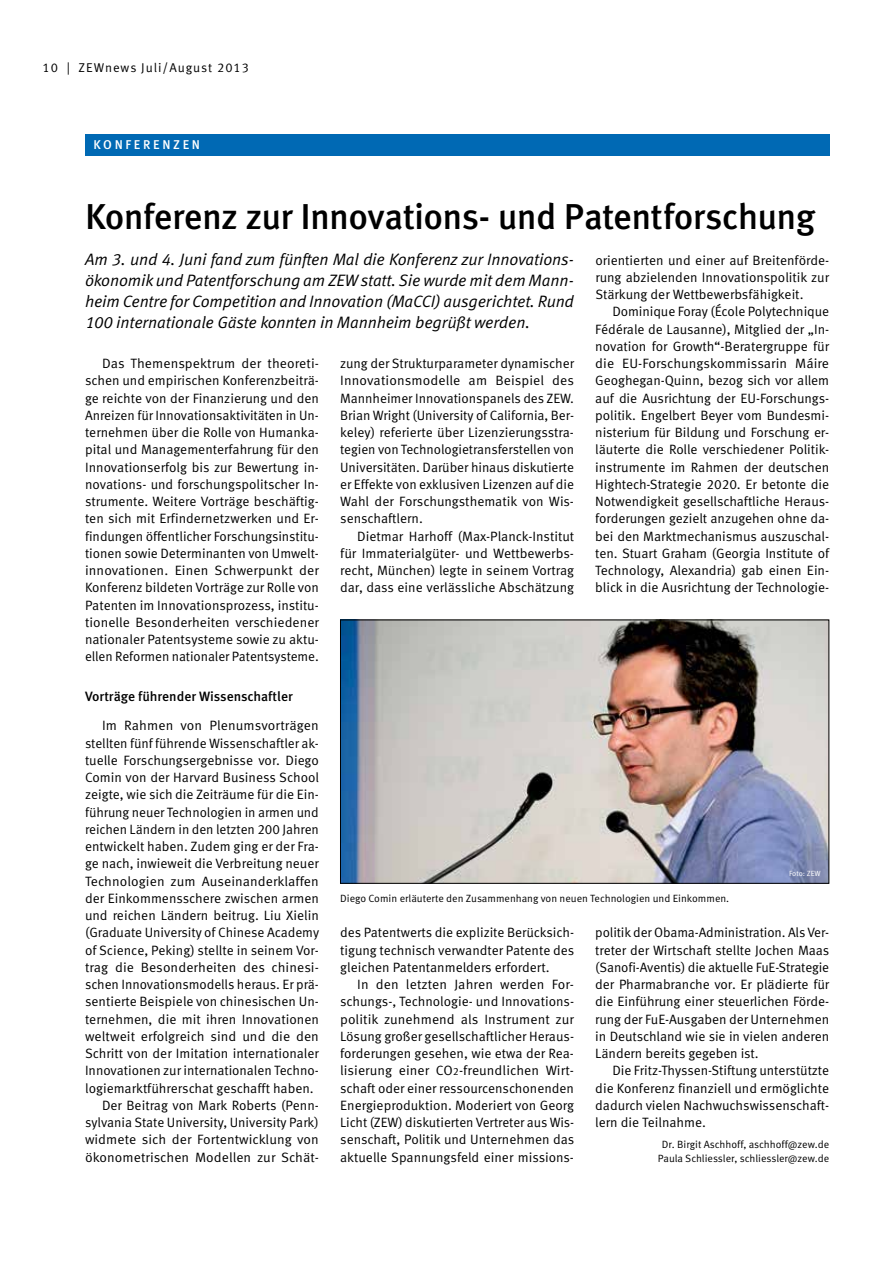
<style>
.page{position:relative;width:893px;height:1263px;background:#fff}
.page>*{position:absolute;margin:0;border:0;box-sizing:border-box;transform-origin:0 0}
.t1{font:500 36px "Meta Pro";letter-spacing:-.02em;color:#000}
.t2{font:italic 16.5px/21px "Meta Pro";letter-spacing:-.01em;color:#000;text-align:justify}
.t3{font:13.5px/17.2px "Meta Pro";color:#000;text-align:justify}
.t4{font:500 13.5px "Meta Pro";color:#000}
.t5{font:12.75px "Meta Pro";letter-spacing:.075em;color:#000}
.t6{font:500 12.75px "Meta Pro";color:#fff}
.t7{font:10.5px/13.5px "Meta Pro";color:#000;text-align:center}
.t8{font:7.5px "Meta Pro";color:#fff}
.s1{font-size:10.5px}
</style>
<div class="page">
<div style="left:85px;top:134px;width:744px;height:21px;background:#0069b4"></div>
<img style="left:342px;top:622px;width:485px;height:260px">
<div style="left:340px;top:620px;width:489px;height:264px;border:1px solid #000"></div>
<p class="t5" style="left:43px;top:60px;width:208px">10 | ZEWnews Juli/August 2013</p>
<p class="t6" style="left:94px;top:137px;width:32px">Konferenzen</p>
<h1 class="t1" style="left:85px;top:194px;width:732px">Konferenz zur Innovations- und Patentforschung</h1>
<p class="t2" style="left:85px;top:249px;width:490px">Am 3. und 4. Juni fand zum fünften Mal die Konferenz zur Innovations&shy;ökonomik und Patentforschung am ZEW statt. Sie wurde mit dem Mann&shy;heim Centre for Competition and Innovation (MaCCI) ausgerichtet. Rund 100 internationale Gäste konnten in Mannheim begrüßt werden.</p>
<p class="t3" style="left:85px;top:355px;width:235px;text-indent:17px">Das Themenspektrum der theoreti&shy;schen und empirischen Konferenzbeiträ&shy;ge reichte von der Finanzierung und den Anreizen für Innovationsaktivitäten in Un&shy;ternehmen über die Rolle von Humanka&shy;pital und Managementerfahrung für den Innovationserfolg bis zur Bewertung in&shy;novations- und forschungspolitscher In&shy;strumente. Weitere Vorträge beschäftig&shy;ten sich mit Erfindernetzwerken und Er&shy;findungen öffentlicher Forschungsinstitu&shy;tionen sowie Determinanten von Umwelt&shy;innovationen. Einen Schwerpunkt der Konferenz bildeten Vorträge zur Rolle von Patenten im Innovationsprozess, institu&shy;tionelle Besonderheiten verschiedener nationaler Patentsysteme sowie zu aktu&shy;ellen Reformen nationaler Patentsysteme.</p>
<p class="t4" style="left:85px;top:687px;width:209px">Vorträge führender Wissenschaftler</p>
<p class="t3" style="left:102px;top:717px;width:218px">Im Rahmen von Plenumsvorträgen</p>
<p class="t3" style="left:85px;top:735px;width:235px">stellten fünf führende Wissenschaftler ak-</p>
<p class="t3" style="left:85px;top:752px;width:235px">tuelle Forschungsergebnisse vor. Diego</p>
<p class="t3" style="left:85px;top:769px;width:235px">Comin von der Harvard Business School</p>
<p class="t3" style="left:85px;top:786px;width:235px">zeigte, wie sich die Zeiträume für die Ein-</p>
<p class="t3" style="left:85px;top:804px;width:235px">führung neuer Technologien in armen und</p>
<p class="t3" style="left:85px;top:821px;width:235px">reichen Ländern in den letzten 200 Jahren</p>
<p class="t3" style="left:85px;top:838px;width:235px">entwickelt haben. Zudem ging er der Fra-</p>
<p class="t3" style="left:85px;top:855px;width:235px">ge nach, inwieweit die Verbreitung neuer</p>
<p class="t3" style="left:85px;top:873px;width:235px">Technologien zum Auseinanderklaffen</p>
<p class="t3" style="left:85px;top:890px;width:235px">der Einkommensschere zwischen armen</p>
<p class="t3" style="left:85px;top:907px;width:235px">und reichen Ländern beitrug. Liu Xielin</p>
<p class="t3" style="left:85px;top:924px;width:236px">(Graduate University of Chinese Academy</p>
<p class="t3" style="left:85px;top:942px;width:235px">of Science, Peking) stellte in seinem Vor-</p>
<p class="t3" style="left:85px;top:959px;width:235px">trag die Besonderheiten des chinesi-</p>
<p class="t3" style="left:85px;top:976px;width:235px">schen Innovationsmodells heraus. Er prä-</p>
<p class="t3" style="left:85px;top:993px;width:235px">sentierte Beispiele von chinesischen Un-</p>
<p class="t3" style="left:85px;top:1011px;width:235px">ternehmen, die mit ihren Innovationen</p>
<p class="t3" style="left:85px;top:1028px;width:235px">weltweit erfolgreich sind und die den</p>
<p class="t3" style="left:85px;top:1045px;width:235px">Schritt von der Imitation internationaler</p>
<p class="t3" style="left:85px;top:1062px;width:235px">Innovationen zur internationalen Techno-</p>
<p class="t3" style="left:85px;top:1080px;width:230px">logiemarktführerschat geschafft haben.</p>
<p class="t3" style="left:102px;top:1097px;width:218px">Der Beitrag von Mark Roberts (Penn-</p>
<p class="t3" style="left:85px;top:1114px;width:235px">sylvania State University, University Park)</p>
<p class="t3" style="left:85px;top:1131px;width:235px">widmete sich der Fortentwicklung von</p>
<p class="t3" style="left:85px;top:1149px;width:235px">ökonometrischen Modellen zur Schät-</p>
<p class="t3" style="left:595px;top:252px;width:235px">orientierten und einer auf Breitenförde&shy;rung abzielenden Innovationspolitik zur Stärkung der Wettbewerbsfähigkeit.</p>
<p class="t3" style="left:595px;top:303px;width:236px;text-indent:17px">Dominique Foray (École Polytechnique Fédérale de Lausanne), Mitglied der „In&shy;novation for Growth“-Beratergruppe für die EU-Forschungskommissarin Máire Geoghegan-Quinn, bezog sich vor allem auf die Ausrichtung der EU-Forschungs&shy;politik. Engelbert Beyer vom Bundesmi&shy;nisterium für Bildung und Forschung er&shy;läuterte die Rolle verschiedener Politik&shy;instrumente im Rahmen der deutschen Hightech-Strategie 2020. Er betonte die Notwendigkeit gesellschaftliche Heraus&shy;forderungen gezielt anzugehen ohne da&shy;bei den Marktmechanismus auszuschal&shy;ten. Stuart Graham (Georgia Institute of Technology, Alexandria) gab einen Ein&shy;blick in die Ausrichtung der Technologie-</p>
<p class="t3" style="left:340px;top:355px;width:235px">zung der Strukturparameter dynamischer Innovationsmodelle am Beispiel des Mannheimer Innovationspanels des ZEW.<br>Brian Wright (University of California, Ber&shy;keley) referierte über Lizenzierungsstra&shy;tegien von Technologietransferstellen von Universitäten. Darüber hinaus diskutierte er Effekte von exklusiven Lizenzen auf die Wahl der Forschungsthematik von Wis&shy;senschaftlern.</p>
<p class="t3" style="left:340px;top:528px;width:236px;text-indent:17px">Dietmar Harhoff (Max-Planck-Institut für Immaterialgüter- und Wettbewerbs&shy;recht, München) legte in seinem Vortrag dar, dass eine verlässliche Abschätzung</p>
<p class="t8" style="left:789px;top:869px;width:33px">Foto: ZEW</p>
<p class="t7" style="left:340px;top:892px;width:391px">Diego Comin erläuterte den Zusammenhang von neuen Technologien und Einkommen.</p>
<p class="t3" style="left:340px;top:924px;width:235px">des Patentwerts die explizite Berücksich&shy;tigung technisch verwandter Patente des gleichen Patentanmelders erfordert.</p>
<p class="t3" style="left:340px;top:976px;width:235px;text-indent:17px">In den letzten Jahren werden For&shy;schungs-, Technologie- und Innovations&shy;politik zunehmend als Instrument zur Lösung großer gesellschaftlicher Heraus&shy;forderungen gesehen, wie etwa der Rea&shy;lisierung einer CO<span class="s1">2</span>-freundlichen Wirt&shy;schaft oder einer ressourcenschonenden Energieproduktion. Moderiert von Georg Licht (ZEW) diskutierten Vertreter aus Wis&shy;senschaft, Politik und Unternehmen das aktuelle Spannungsfeld einer missions-</p>
<p class="t3" style="left:595px;top:924px;width:236px">politik der Obama-Administration. Als Ver&shy;treter der Wirtschaft stellte Jochen Maas (Sanofi-Aventis) die aktuelle FuE-Strategie der Pharmabranche vor. Er plädierte für die Einführung einer steuerlichen Förde&shy;rung der FuE-Ausgaben der Unternehmen in Deutschland wie sie in vielen anderen Ländern bereits gegeben ist.</p>
<p class="t3" style="left:595px;top:1062px;width:235px;text-indent:17px">Die Fritz-Thyssen-Stiftung unterstützte die Konferenz finanziell und ermöglichte dadurch vielen Nachwuchswissenschaft&shy;lern die Teilnahme.</p>
<p class="t7" style="left:658px;top:1138px;width:173px">Dr. Birgit Aschhoff, aschhoff@zew.de<br>Paula Schliessler, schliessler@zew.de</p>
</div>
